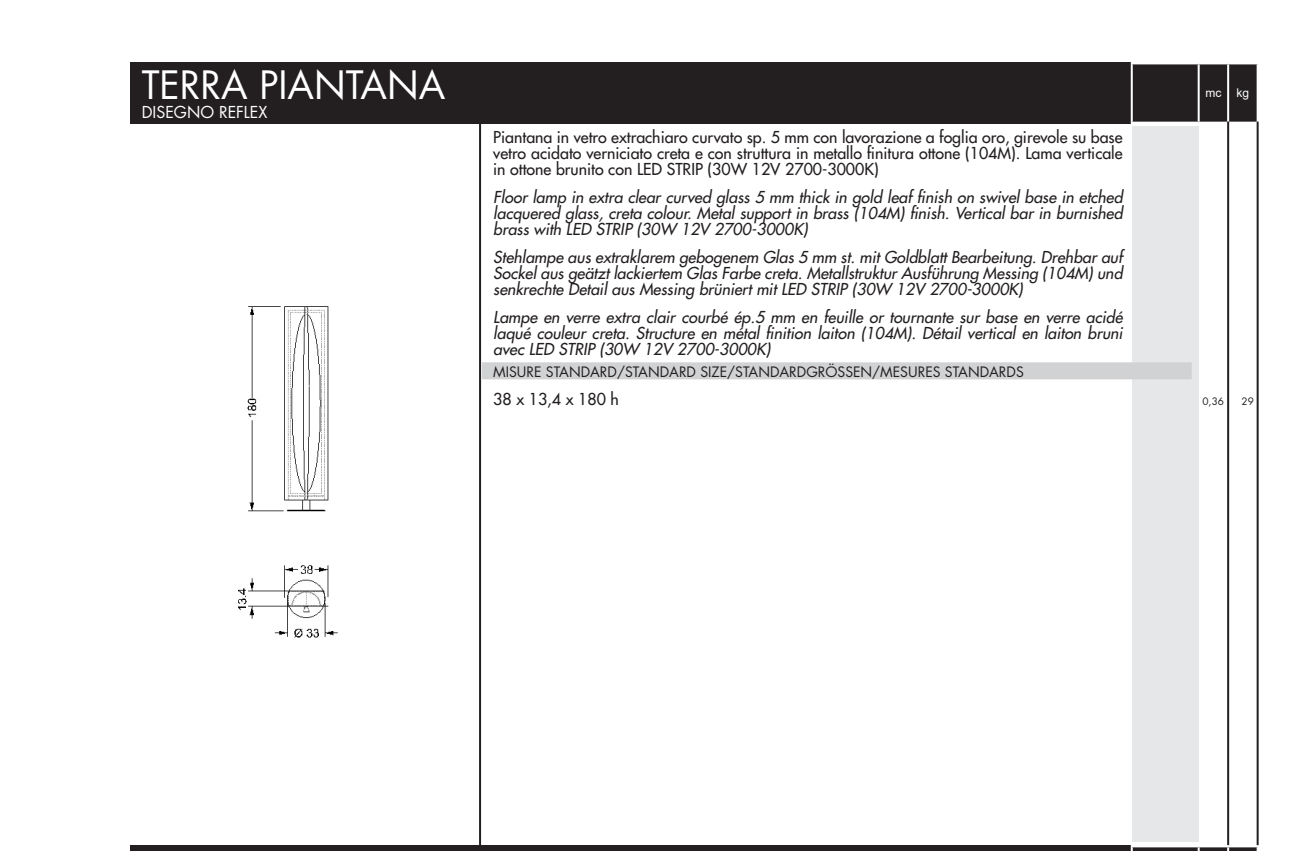
<style>
.page{position:relative;width:1304px;height:851px;background:#fff}
.page>*{position:absolute;margin:0;border:0;box-sizing:border-box;transform-origin:0 0}
.t1{font:38px "Futura Std";color:#fff}
.t2{font:italic 500 16px/16px "Futura Std";color:#231f20;text-align:justify}
.t3{font:500 16px/16px "Futura Std";color:#231f20;text-align:justify}
.t4{font:16px "Futura Std";color:#fff}
.t5{font:14px "Futura Std";color:#231f20}
.t6{font:12px "Arial";color:#fff}
.t7{font:10px "Futura Std";color:#231f20}
</style>
<div class="page">
<div style="left:130px;top:62px;width:1001px;height:62px;background:#231f20"></div>
<div style="left:1133px;top:64px;width:124px;height:58px;background:#231f20"></div>
<hr style="left:1198px;top:64px;width:2px;height:58px;background:#fff">
<hr style="left:1227px;top:64px;width:2px;height:58px;background:#fff">
<div style="left:1132px;top:126px;width:67px;height:715px;background:#e6e7e9"></div>
<hr style="left:479px;top:122px;width:2px;height:723px;background:#231f20">
<hr style="left:1227px;top:122px;width:2px;height:723px;background:#231f20">
<hr style="left:1257px;top:122px;width:2px;height:723px;background:#231f20">
<img style="left:238px;top:306px;width:100px;height:332px">
<div style="left:482px;top:362px;width:710px;height:17px;background:#d1d2d4"></div>
<div style="left:130px;top:845px;width:1001px;height:5px;background:#231f20"></div>
<svg style="left:1131px;top:846px;width:127px;height:4px"></svg>
<h1 class="t1" style="left:142px;top:61px;width:305px">TERRA PIANTANA</h1>
<p class="t4" style="left:142px;top:102px;width:127px">DISEGNO REFLEX</p>
<p class="t6" style="left:1205px;top:85px;width:17px">mc</p>
<p class="t6" style="left:1237px;top:85px;width:14px">kg</p>
<p class="t3" style="left:493px;top:129px;width:631px">Piantana in vetro extrachiaro curvato sp. 5 mm con lavorazione a foglia oro, girevole su base vetro acidato verniciato creta e con struttura in metallo finitura ottone (104M). Lama verticale in ottone brunito con LED STRIP (30W 12V 2700-3000K)</p>
<p class="t2" style="left:493px;top:189px;width:631px">Floor lamp in extra clear curved glass 5 mm thick in gold leaf finish on swivel base in etched lacquered glass, creta colour. Metal support in brass (104M) finish. Vertical bar in burnished brass with LED STRIP (30W 12V 2700-3000K)</p>
<p class="t2" style="left:493px;top:249px;width:631px">Stehlampe aus extraklarem gebogenem Glas 5 mm st. mit Goldblatt Bearbeitung. Drehbar auf Sockel aus geätzt lackiertem Glas Farbe creta. Metallstruktur Ausführung Messing (104M) und senkrechte Detail aus Messing brüniert mit LED STRIP (30W 12V 2700-3000K)</p>
<p class="t2" style="left:493px;top:309px;width:631px">Lampe en verre extra clair courbé ép.5 mm en feuille or tournante sur base en verre acidé laqué couleur creta. Structure en métal finition laiton (104M). Détail vertical en laiton bruni avec LED STRIP (30W 12V 2700-3000K)</p>
<p class="t5" style="left:493px;top:362px;width:532px">MISURE STANDARD/STANDARD SIZE/STANDARDGRÖSSEN/MESURES STANDARDS</p>
<p class="t3" style="left:493px;top:391px;width:127px">38 x 13,4 x 180 h</p>
<p class="t7" style="left:1202px;top:394px;width:23px">0,36</p>
<p class="t7" style="left:1242px;top:394px;width:14px">29</p>
</div>
